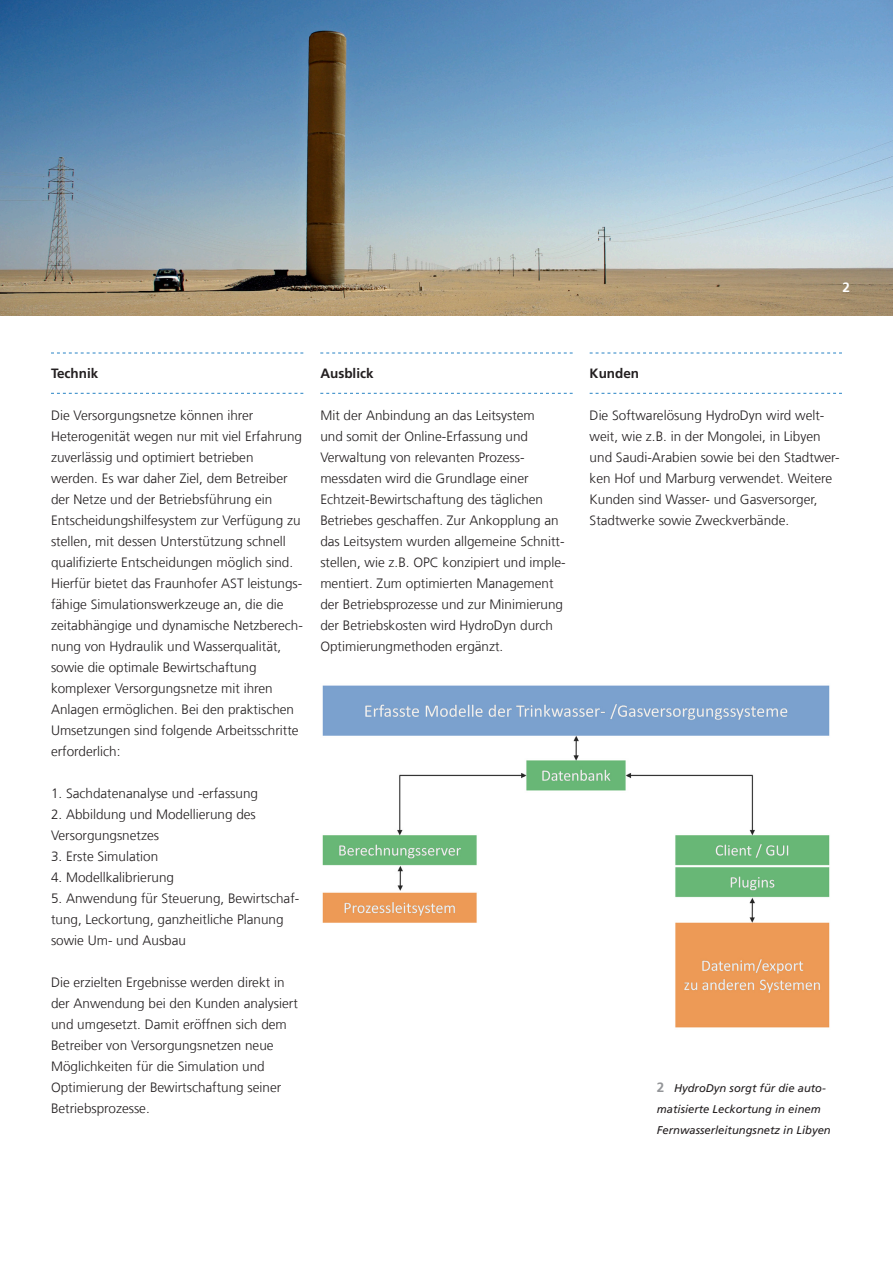
<style>
.page{position:relative;width:893px;height:1263px;background:#fff}
.page>*{position:absolute;margin:0;border:0;box-sizing:border-box;transform-origin:0 0}
._06_Fließtext{font:300 13.5px/21px "Frutiger LT Com";color:#231f20}
._11_Zwischenüberschr{font:700 13.5px "Frutiger LT Com";color:#231f20}
.t1{font:700 13.5px "Frutiger LT Com";color:#fff}
._05_Marginalie_Bildu{font:italic 11.25px/21px "Frutiger LT Com";color:#231f20}
.s1{font-weight:700;font-style:normal;font-size:13.5px;color:#939598}
</style>
<div class="page">
<svg style="left:51px;top:353px;width:252px;height:1px"></svg>
<svg style="left:51px;top:393px;width:252px;height:1px"></svg>
<svg style="left:590px;top:353px;width:252px;height:1px"></svg>
<svg style="left:590px;top:393px;width:252px;height:1px"></svg>
<svg style="left:320px;top:353px;width:253px;height:1px"></svg>
<svg style="left:320px;top:393px;width:253px;height:1px"></svg>
<img style="left:0;top:0;width:893px;height:315px">
<img style="left:322px;top:685px;width:508px;height:343px">
<p class="t1" style="left:842px;top:279px;width:9px">2</p>
<p class="_11_Zwischenüberschr" style="left:51px;top:365px;width:49px">Technik</p>
<p class="_06_Fließtext" style="left:51px;top:405px;width:253px">Die Versorgungsnetze können ihrer Heterogenität wegen nur mit viel Erfahrung zuverlässig und optimiert betrieben werden. Es war daher Ziel, dem Betreiber der Netze und der Betriebsführung ein Entscheidungshilfesystem zur Verfügung zu stellen, mit dessen Unterstützung schnell qualifizierte Entscheidungen möglich sind.<br>Hierfür bietet das Fraunhofer AST leistungs&shy;fähige Simulationswerkzeuge an, die die zeitabhängige und dynamische Netzberech&shy;nung von Hydraulik und Wasserqualität, sowie die optimale Bewirtschaftung komplexer Versorgungsnetze mit ihren Anlagen ermöglichen. Bei den praktischen Umsetzungen sind folgende Arbeitsschritte erforderlich:</p>
<p class="_06_Fließtext" style="left:51px;top:783px;width:209px">1. Sachdatenanalyse und -erfassung</p>
<p class="_06_Fließtext" style="left:51px;top:804px;width:206px">2. Abbildung und Modellierung des<br>Versorgungsnetzes</p>
<p class="_06_Fließtext" style="left:51px;top:846px;width:109px">3. Erste Simulation</p>
<p class="_06_Fließtext" style="left:51px;top:867px;width:125px">4. Modellkalibrierung</p>
<p class="_06_Fließtext" style="left:51px;top:888px;width:250px">5. Anwendung für Steuerung, Bewirtschaf&shy;tung, Leckortung, ganzheitliche Planung sowie Um- und Ausbau</p>
<p class="_06_Fließtext" style="left:51px;top:972px;width:248px">Die erzielten Ergebnisse werden direkt in der Anwendung bei den Kunden analysiert und umgesetzt. Damit eröffnen sich dem Betreiber von Versorgungsnetzen neue Möglichkeiten für die Simulation und Optimierung der Bewirtschaftung seiner Betriebsprozesse.</p>
<p class="_11_Zwischenüberschr" style="left:320px;top:365px;width:55px">Ausblick</p>
<p class="_06_Fließtext" style="left:320px;top:405px;width:216px">Mit der Anbindung an das Leitsystem</p>
<p class="_06_Fließtext" style="left:320px;top:426px;width:247px">und somit der Online-Erfassung und Verwaltung von relevanten Prozess&shy;messdaten wird die Grundlage einer Echtzeit-Bewirtschaftung des täglichen Betriebes geschaffen. Zur Ankopplung an das Leitsystem wurden allgemeine Schnitt&shy;stellen, wie z.B. OPC konzipiert und imple&shy;mentiert. Zum optimierten Management der Betriebsprozesse und zur Minimierung der Betriebskosten wird HydroDyn durch Optimierungmethoden ergänzt.</p>
<p class="_11_Zwischenüberschr" style="left:590px;top:365px;width:51px">Kunden</p>
<p class="_06_Fließtext" style="left:590px;top:405px;width:251px">Die Softwarelösung HydroDyn wird welt&shy;weit, wie z.B. in der Mongolei, in Libyen und Saudi-Arabien sowie bei den Stadtwer&shy;ken Hof und Marburg verwendet. Weitere Kunden sind Wasser- und Gasversorger, Stadtwerke sowie Zweckverbände.</p>
<p class="_05_Marginalie_Bildu" style="left:657px;top:1078px;width:175px"><span class="s1">2</span> HydroDyn sorgt für die auto&shy;matisierte Leckortung in einem<br>Fernwasserleitungsnetz in Libyen</p>
</div>
